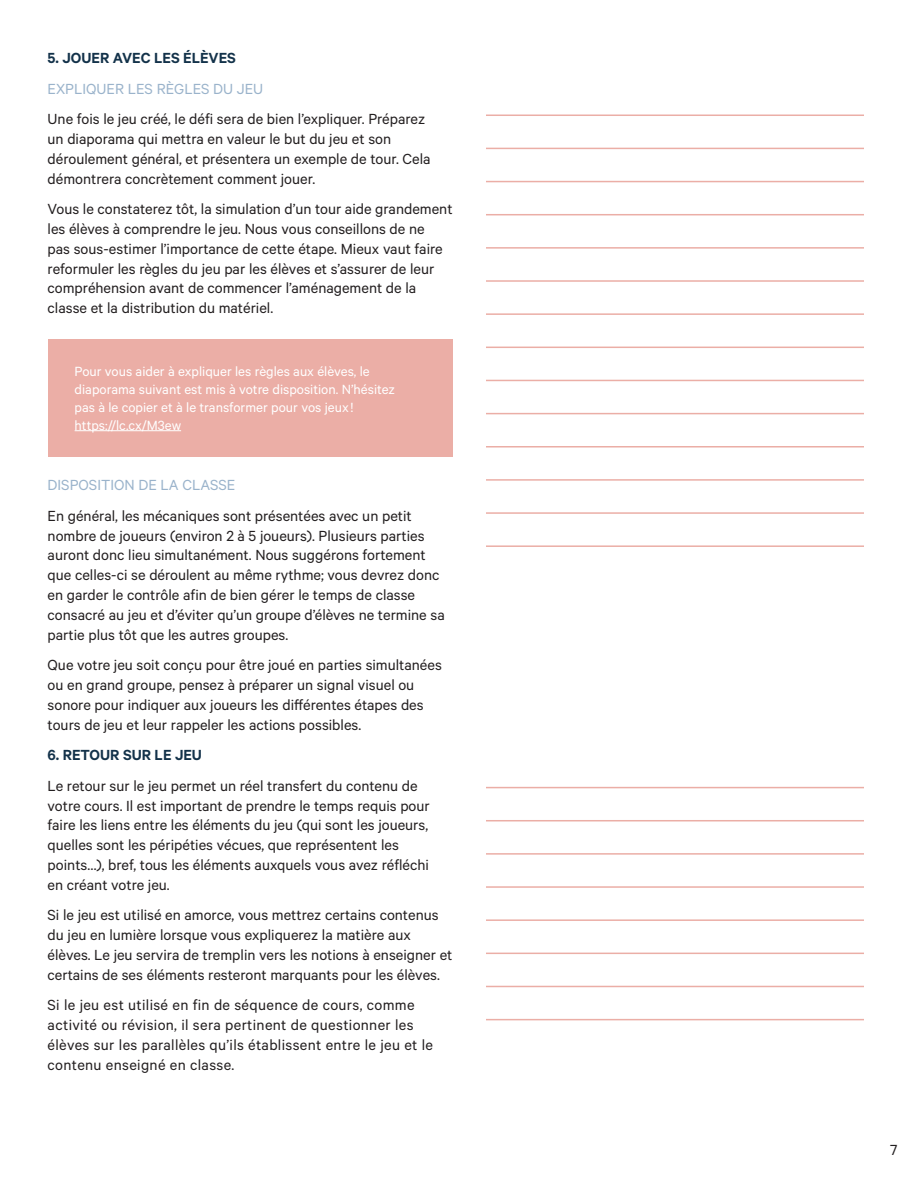
<style>
.page{position:relative;width:918px;height:1188px;background:#fff}
.page>*{position:absolute;margin:0;border:0;box-sizing:border-box;transform-origin:0 0}
.t1{font:16.5px/19.8px "Calibre";color:#231f20}
.t2{font:16.5px/19.8px "Calibre";letter-spacing:.02em;color:#231f20}
.Style_de_paragraphe{font:16.5px "Calibre";color:#9ab3cb}
.Style_de_paragraphe-2{font:600 16.5px "Calibre";color:#13324a}
.t3{font:15px/18px "Calibre";color:#fff}
</style>
<div class="page">
<div style="left:48px;top:339px;width:405px;height:118px;background:#ebaea6"></div>
<hr style="left:75px;top:430px;width:106px;height:1px;background:#fff">
<hr style="left:486px;top:115px;width:378px;height:1px;background:#ebaea6">
<hr style="left:486px;top:380px;width:378px;height:1px;background:#ebaea6">
<hr style="left:486px;top:479px;width:378px;height:2px;background:#ebaea6">
<hr style="left:486px;top:787px;width:378px;height:1px;background:#ebaea6">
<hr style="left:486px;top:247px;width:378px;height:2px;background:#ebaea6">
<hr style="left:486px;top:919px;width:378px;height:2px;background:#ebaea6">
<hr style="left:486px;top:181px;width:378px;height:1px;background:#ebaea6">
<hr style="left:486px;top:446px;width:378px;height:2px;background:#ebaea6">
<hr style="left:486px;top:545px;width:378px;height:2px;background:#ebaea6">
<hr style="left:486px;top:853px;width:378px;height:2px;background:#ebaea6">
<hr style="left:486px;top:313px;width:378px;height:2px;background:#ebaea6">
<hr style="left:486px;top:986px;width:378px;height:1px;background:#ebaea6">
<hr style="left:486px;top:148px;width:378px;height:1px;background:#ebaea6">
<hr style="left:486px;top:413px;width:378px;height:1px;background:#ebaea6">
<hr style="left:486px;top:512px;width:378px;height:2px;background:#ebaea6">
<hr style="left:486px;top:820px;width:378px;height:1px;background:#ebaea6">
<hr style="left:486px;top:280px;width:378px;height:2px;background:#ebaea6">
<hr style="left:486px;top:953px;width:378px;height:1px;background:#ebaea6">
<hr style="left:486px;top:214px;width:378px;height:1px;background:#ebaea6">
<hr style="left:486px;top:886px;width:378px;height:2px;background:#ebaea6">
<hr style="left:486px;top:347px;width:378px;height:1px;background:#ebaea6">
<hr style="left:486px;top:1019px;width:378px;height:1px;background:#ebaea6">
<p class="Style_de_paragraphe-2" style="left:48px;top:48px;width:190px">5. JOUER AVEC LES ÉLÈVES</p>
<p class="Style_de_paragraphe" style="left:48px;top:79px;width:217px">EXPLIQUER LES RÈGLES DU JEU</p>
<p class="t1" style="left:48px;top:109px;width:385px">Une fois le jeu créé, le défi sera de bien l’expliquer. Préparez un diaporama qui mettra en valeur le but du jeu et son déroulement général, et présentera un exemple de tour. Cela démontrera concrètement comment jouer.</p>
<p class="t1" style="left:48px;top:199px;width:407px">Vous le constaterez tôt, la simulation d’un tour aide grandement les élèves à comprendre le jeu. Nous vous conseillons de ne<br>pas sous-estimer l’importance de cette étape. Mieux vaut faire reformuler les règles du jeu par les élèves et s’assurer de leur compréhension avant de commencer l’aménagement de la classe et la distribution du matériel.</p>
<p class="t3" style="left:75px;top:361px;width:322px">Pour vous aider à expliquer les règles aux élèves, le diaporama suivant est mis à votre disposition. N’hésitez pas à le copier et à le transformer pour vos jeux ! https://lc.cx/M3ew</p>
<p class="Style_de_paragraphe" style="left:48px;top:476px;width:189px">DISPOSITION DE LA CLASSE</p>
<p class="t1" style="left:48px;top:505px;width:399px">En général, les mécaniques sont présentées avec un petit nombre de joueurs (environ 2 à 5 joueurs). Plusieurs parties auront donc lieu simultanément. Nous suggérons fortement que celles-ci se déroulent au même rythme; vous devrez donc en garder le contrôle afin de bien gérer le temps de classe consacré au jeu et d’éviter qu’un groupe d’élèves ne termine sa partie plus tôt que les autres groupes.</p>
<p class="t1" style="left:48px;top:655px;width:396px">Que votre jeu soit conçu pour être joué en parties simultanées ou en grand groupe, pensez à préparer un signal visuel ou sonore pour indiquer aux joueurs les différentes étapes des tours de jeu et leur rappeler les actions possibles.</p>
<p class="Style_de_paragraphe-2" style="left:48px;top:745px;width:156px">6. RETOUR SUR LE JEU</p>
<p class="t1" style="left:48px;top:775px;width:384px">Le retour sur le jeu permet un réel transfert du contenu de votre cours. Il est important de prendre le temps requis pour faire les liens entre les éléments du jeu (qui sont les joueurs, quelles sont les péripéties vécues, que représentent les points…), bref, tous les éléments auxquels vous avez réfléchi en créant votre jeu.</p>
<p class="t1" style="left:48px;top:905px;width:406px">Si le jeu est utilisé en amorce, vous mettrez certains contenus du jeu en lumière lorsque vous expliquerez la matière aux élèves. Le jeu servira de tremplin vers les notions à enseigner et certains de ses éléments resteront marquants pour les élèves.</p>
<p class="t2" style="left:48px;top:995px;width:387px">Si le jeu est utilisé en fin de séquence de cours, comme activité ou révision, il sera pertinent de questionner les élèves sur les parallèles qu’ils établissent entre le jeu et le contenu enseigné en classe.</p>
<p class="t1" style="left:890px;top:1140px;width:9px">7</p>
</div>
